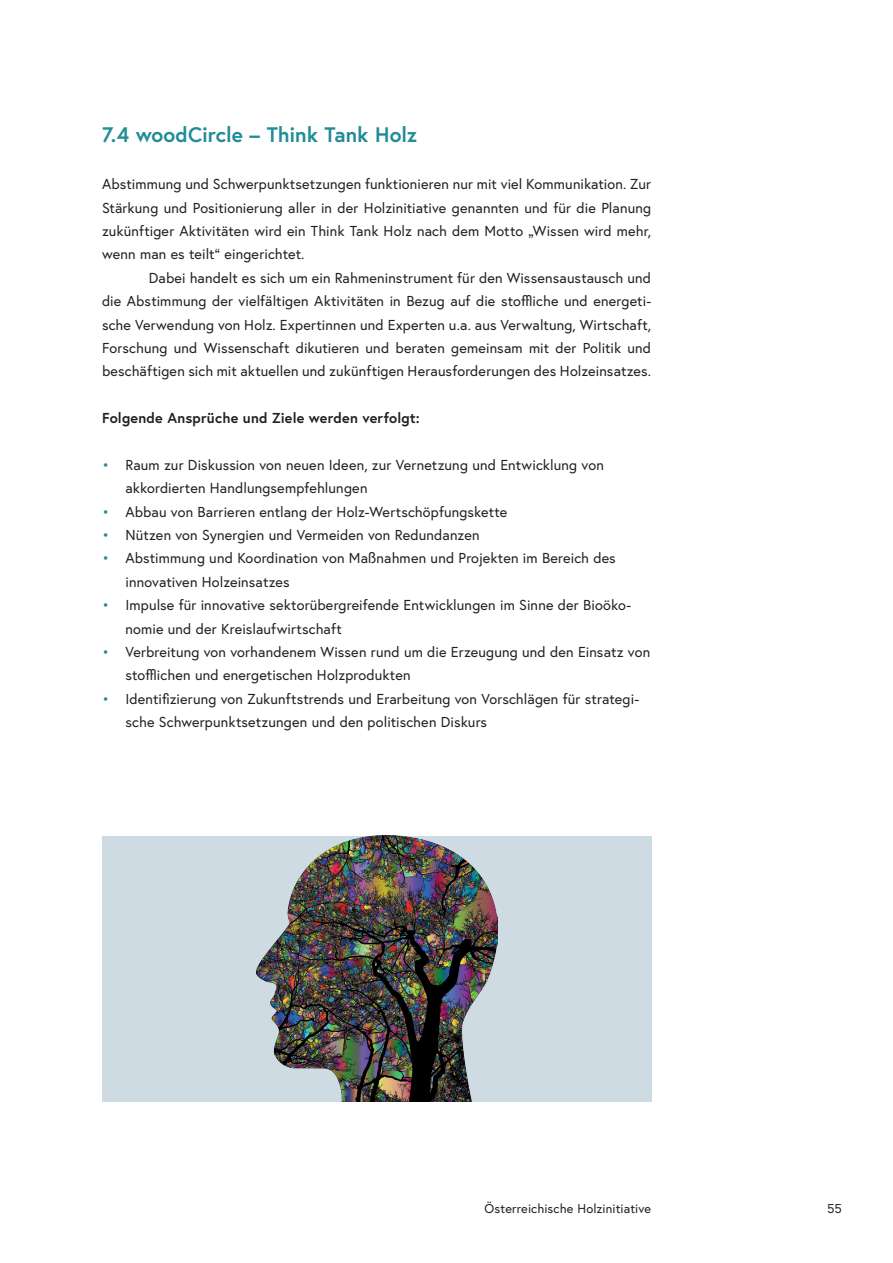
<style>
.page{position:relative;width:893px;height:1263px;background:#fff}
.page>*{position:absolute;margin:0;border:0;box-sizing:border-box;transform-origin:0 0}
.t1{font:700 21px "Europa Austria";letter-spacing:-.005em;color:#228c97}
.t2{font:14.4px/23.4px "Europa Austria";letter-spacing:.01em;color:#231f20}
.t3{font:700 14.4px "Europa Austria";letter-spacing:.01em;color:#231f20}
.t4{font:12.75px "Europa Austria";letter-spacing:.01em;color:#231f20}
.s1{color:#228c97}
</style>
<div class="page">
<div style="left:102px;top:836px;width:549px;height:265px;background:#cfdbe2"></div>
<img style="left:256px;top:836px;width:241px;height:265px">
<h1 class="t1" style="left:102px;top:121px;width:317px">7.4 woodCircle – Think Tank Holz</h1>
<p class="t2" style="left:102px;top:172px;width:551px;text-align:justify">Abstimmung und Schwerpunktsetzungen funktionieren nur mit viel Kommunikation. Zur Stärkung und Positionierung aller in der Holzinitiative genannten und für die Planung zukünftiger Aktivitäten wird ein Think Tank Holz nach dem Motto „Wissen wird mehr, wenn man es teilt“ eingerichtet.</p>
<p class="t2" style="left:102px;top:266px;width:551px;text-align:justify;text-indent:47px">Dabei handelt es sich um ein Rahmeninstrument für den Wissensaustausch und die Abstimmung der vielfältigen Aktivitäten in Bezug auf die stoffliche und energeti&shy;sche Verwendung von Holz. Expertinnen und Experten u.a. aus Verwaltung, Wirtschaft, Forschung und Wissenschaft dikutieren und beraten gemeinsam mit der Politik und beschäftigen sich mit aktuellen und zukünftigen Herausforderungen des Holzeinsatzes.</p>
<p class="t3" style="left:102px;top:408px;width:319px">Folgende Ansprüche und Ziele werden verfolgt:</p>
<p class="t2" style="left:125px;top:453px;width:480px;text-indent:-23px"><span class="s1">•</span> Raum zur Diskussion von neuen Ideen, zur Vernetzung und Entwicklung von akkordierten Handlungsempfehlungen</p>
<p class="t2" style="left:102px;top:500px;width:407px"><span class="s1">•</span> Abbau von Barrieren entlang der Holz-Wertschöpfungskette</p>
<p class="t2" style="left:102px;top:523px;width:379px"><span class="s1">•</span> Nützen von Synergien und Vermeiden von Redundanzen</p>
<p class="t2" style="left:125px;top:546px;width:492px;text-indent:-23px"><span class="s1">•</span> Abstimmung und Koordination von Maßnahmen und Projekten im Bereich des innovativen Holzeinsatzes</p>
<p class="t2" style="left:125px;top:593px;width:507px;text-indent:-23px"><span class="s1">•</span> Impulse für innovative sektorübergreifende Entwicklungen im Sinne der Bioöko&shy;nomie und der Kreislaufwirtschaft</p>
<p class="t2" style="left:125px;top:640px;width:526px;text-indent:-23px"><span class="s1">•</span> Verbreitung von vorhandenem Wissen rund um die Erzeugung und den Einsatz von stofflichen und energetischen Holzprodukten</p>
<p class="t2" style="left:125px;top:687px;width:515px;text-indent:-23px"><span class="s1">•</span> Identifizierung von Zukunftstrends und Erarbeitung von Vorschlägen für strategi&shy;sche Schwerpunktsetzungen und den politischen Diskurs</p>
<p class="t4" style="left:484px;top:1200px;width:168px">Österreichische Holzinitiative</p>
<p class="t4" style="left:827px;top:1200px;width:16px">55</p>
</div>
